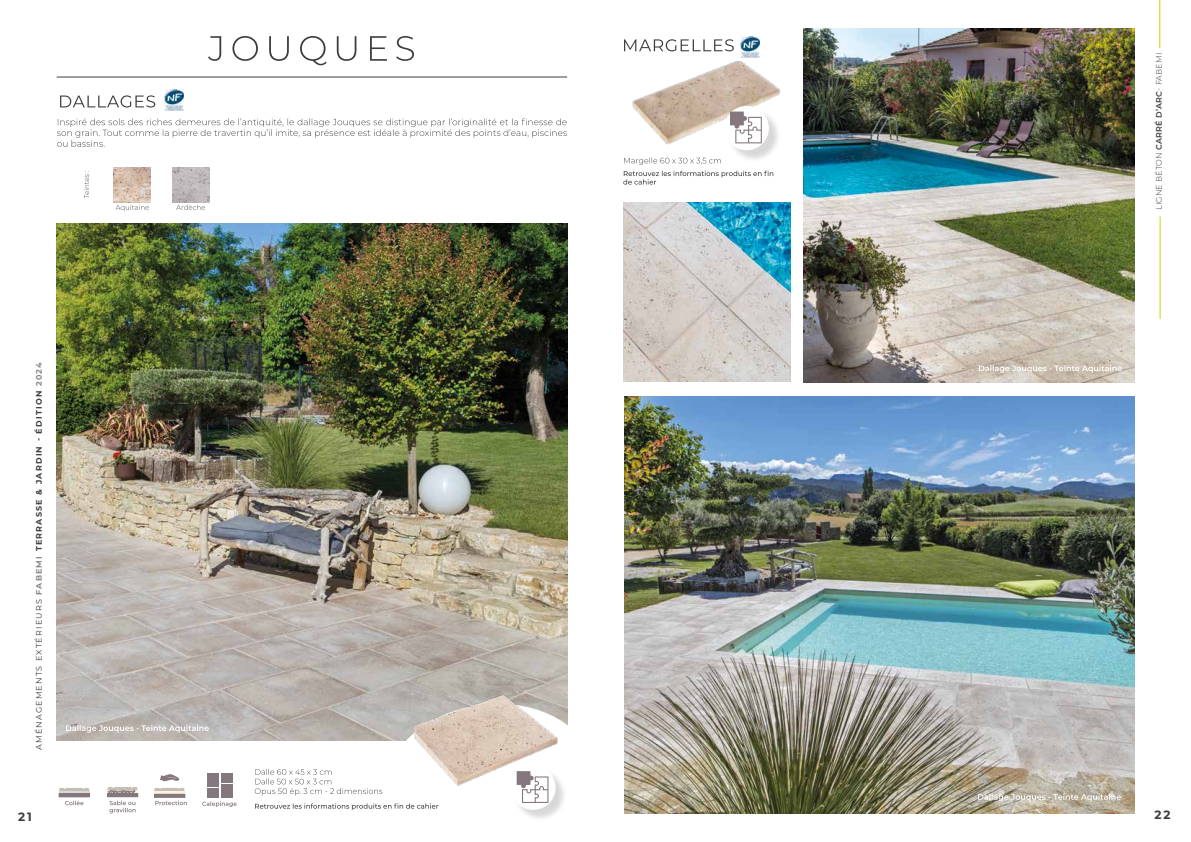
<style>
.page{position:relative;width:1191px;height:842px;background:#fff}
.page>*{position:absolute;margin:0;border:0;box-sizing:border-box;transform-origin:0 0}
.t1{font:700 12px "Montserrat";color:#3c3c3b}
.t2{font:700 8px "Montserrat";letter-spacing:.15em;color:#3c3c3b}
.t3{font:300 8px "Montserrat";letter-spacing:.02em;color:#3c3c3b}
.s1{font-weight:400}
.s2{color:#878787}
.s3{font-weight:600}
</style>
<div class="page">
<hr style="left:1159px;top:0;width:1px;height:48px;background:#c8d300">
<hr style="left:1159px;top:216px;width:1px;height:103px;background:#c8d300">
<img style="left:624px;top:397px;width:510px;height:417px">
<img style="left:803px;top:28px;width:331px;height:355px">
<img style="left:57px;top:224px;width:510px;height:517px">
<svg style="left:208px;top:36px;width:206px;height:29px"></svg>
<svg style="left:60px;top:95px;width:95px;height:13px"></svg>
<svg style="left:57px;top:118px;width:510px;height:29px"></svg>
<img style="left:415px;top:693px;width:143px;height:5px">
<svg style="left:66px;top:725px;width:143px;height:7px"></svg>
<img style="left:114px;top:167px;width:37px;height:35px">
<svg style="left:115px;top:205px;width:34px;height:6px"></svg>
<svg style="left:84px;top:171px;width:5px;height:27px"></svg>
<img style="left:173px;top:167px;width:37px;height:35px">
<svg style="left:176px;top:205px;width:29px;height:5px"></svg>
<hr style="left:107px;top:790px;width:31px;height:3px;background:#fff4df">
<svg style="left:107px;top:787px;width:30px;height:6px"></svg>
<div style="left:107px;top:793px;width:31px;height:4px;border:1px solid #85777e"></div>
<svg style="left:109px;top:801px;width:27px;height:12px"></svg>
<hr style="left:59px;top:791px;width:30px;height:3px;background:#dadada">
<svg style="left:59px;top:788px;width:30px;height:3px"></svg>
<div style="left:59px;top:793px;width:31px;height:4px;border:1px solid #85777e"></div>
<svg style="left:65px;top:801px;width:19px;height:4px"></svg>
<hr style="left:154px;top:791px;width:31px;height:3px;background:#fff4df">
<svg style="left:154px;top:788px;width:30px;height:3px"></svg>
<div style="left:154px;top:794px;width:31px;height:3px;border:1px solid #85777e"></div>
<svg style="left:160px;top:774px;width:19px;height:7px"></svg>
<svg style="left:155px;top:800px;width:32px;height:5px"></svg>
<div style="left:207px;top:773px;width:12px;height:13px;background:#85777e"></div>
<div style="left:221px;top:784px;width:12px;height:14px;background:#85777e"></div>
<div style="left:221px;top:773px;width:12px;height:9px;background:#85777e"></div>
<div style="left:207px;top:789px;width:12px;height:9px;background:#85777e"></div>
<svg style="left:202px;top:801px;width:35px;height:6px"></svg>
<img style="left:165px;top:90px;width:19px;height:21px">
<hr style="left:57px;top:77px;width:510px;height:1px;background:#3c3c3b">
<svg style="left:255px;top:698px;width:313px;height:121px"></svg>
<img style="left:624px;top:202px;width:166px;height:180px">
<svg style="left:624px;top:39px;width:110px;height:12px"></svg>
<img style="left:632px;top:61px;width:149px;height:84px">
<div style="left:726px;top:107px;width:55px;height:56px;background:#000;opacity:.16"></div>
<div style="left:724px;top:106px;width:45px;height:44px;background:#fff;border-radius:50%"></div>
<svg style="left:730px;top:112px;width:32px;height:31px"></svg>
<svg style="left:624px;top:157px;width:97px;height:8px"></svg>
<img style="left:740px;top:37px;width:19px;height:20px">
<svg style="left:623px;top:171px;width:150px;height:14px"></svg>
<svg style="left:978px;top:793px;width:142px;height:8px"></svg>
<svg style="left:979px;top:365px;width:143px;height:8px"></svg>
<p class="t2" style="left:33px;top:750px;width:389px;rotate:-90deg"><span class="s1">AMÉNAGEMENTS EXTÉRIEURS</span> <span class="s2">FABEMI</span> TERRASSE &amp; JARDIN - ÉDITION <span class="s2">2024</span></p>
<h1 class="t1" style="left:18px;top:808px;width:15px">21</h1>
<p class="t3" style="left:1153px;top:210px;width:159px;rotate:-90deg">LIGNE BÉTON <span class="s3">CARRÉ D’ARC</span>- FABEMI</p>
<h1 class="t1" style="left:1154px;top:806px;width:17px">22</h1>
</div>
